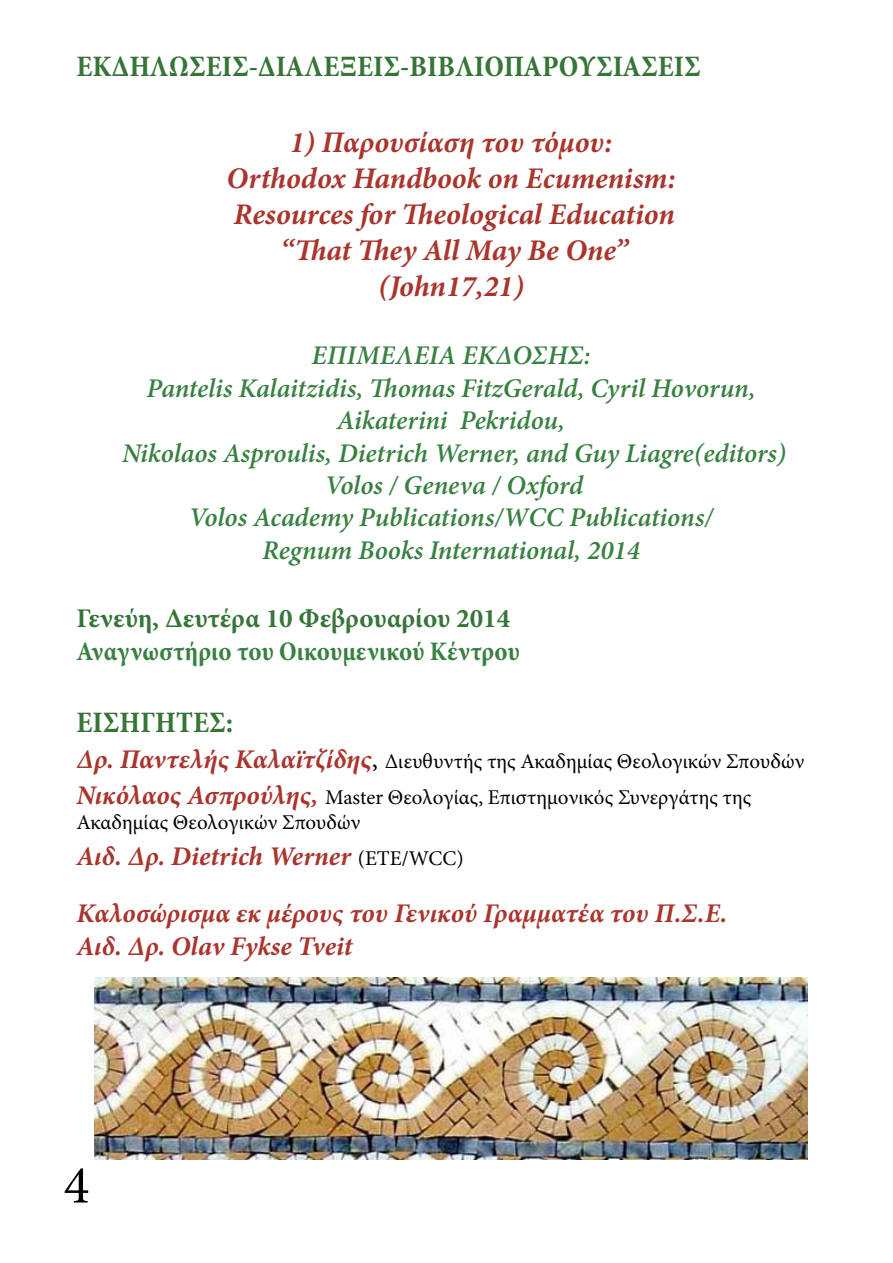
<style>
.page{position:relative;width:893px;height:1263px;background:#fff}
.page>*{position:absolute;margin:0;border:0;box-sizing:border-box;transform-origin:0 0}
.t1{font:54px "Minion Pro";color:#000}
.t2{font:italic 700 30px/36px "Minion Pro";letter-spacing:-.005em;color:#a9352d;text-align:center}
.t3{font:700 condensed 30px "Minion Pro";color:#367537}
.t4{font:italic 600 27px/32.4px "Minion Pro";letter-spacing:-.005em;color:#398142;text-align:center}
.t5{font:italic 700 27px/57.6px "Minion Pro";color:#a9352d}
.t6{font:700 condensed 27px "Minion Pro";letter-spacing:.005em;color:#398142}
.t7{font:700 27px "Minion Pro";color:#367537}
.t8{font:21px/36px "Minion Pro";color:#000}
.s1{font-weight:700;font-style:italic;font-size:27px;color:#a9352d}
.s2{font-size:27px}
.s3{font-weight:400;font-style:normal;font-size:21px;color:#000}
</style>
<div class="page">
<img style="left:94px;top:977px;width:714px;height:182px">
<p class="t3" style="left:77px;top:46px;width:626px">ΕΚΔΗΛΩΣΕΙΣ-ΔΙΑΛΕΞΕΙΣ-ΒΙΒΛΙΟΠΑΡΟΥΣΙΑΣΕΙΣ</p>
<p class="t2" style="left:227px;top:124px;width:450px">1) Παρουσίαση του τόμου:<br>Orthodox Handbook on Ecumenism:<br>Resources for Theological Education “That They All May Be One” (John17,21)</p>
<p class="t4" style="left:122px;top:339px;width:665px">ΕΠΙΜΕΛΕΙΑ ΕΚΔΟΣΗΣ:<br>Pantelis Kalaitzidis, Thomas FitzGerald, Cyril Hovorun, Aikaterini Pekridou,<br>Nikolaos Asproulis, Dietrich Werner, and Guy Liagre(editors)<br>Volos / Geneva / Oxford<br>Volos Academy Publications/WCC Publications/<br>Regnum Books International, 2014</p>
<p class="t7" style="left:77px;top:599px;width:435px">Γενεύη, Δευτέρα 10 Φεβρουαρίου 2014</p>
<p class="t6" style="left:77px;top:632px;width:445px">Αναγνωστήριο του Οικουμενικού Κέντρου</p>
<p class="t3" style="left:77px;top:701px;width:158px">ΕΙΣΗΓΗΤΕΣ:</p>
<p class="t8" style="left:77px;top:743px;width:729px"><span class="s1">Δρ. Παντελής Καλαϊτζίδης</span><span class="s2">,</span> Διευθυντής της Ακαδημίας Θεολογικών Σπουδών<br><span class="s1">Νικόλαος Ασπρούλης,</span> Master Θεολογίας, Επιστημονικός Συνεργάτης της</p>
<p class="t8" style="left:77px;top:804px;width:285px">Ακαδημίας Θεολογικών Σπουδών</p>
<p class="t5" style="left:77px;top:827px;width:652px">Αιδ. Δρ. Dietrich Werner <span class="s3">(ETE/WCC)<br></span>Καλοσώρισμα εκ μέρους του Γενικού Γραμματέα του Π.Σ.Ε.</p>
<p class="t5" style="left:77px;top:917px;width:278px">Αιδ. Δρ. Olav Fykse Tveit</p>
<h1 class="t1" style="left:64px;top:1149px;width:27px">4</h1>
</div>
